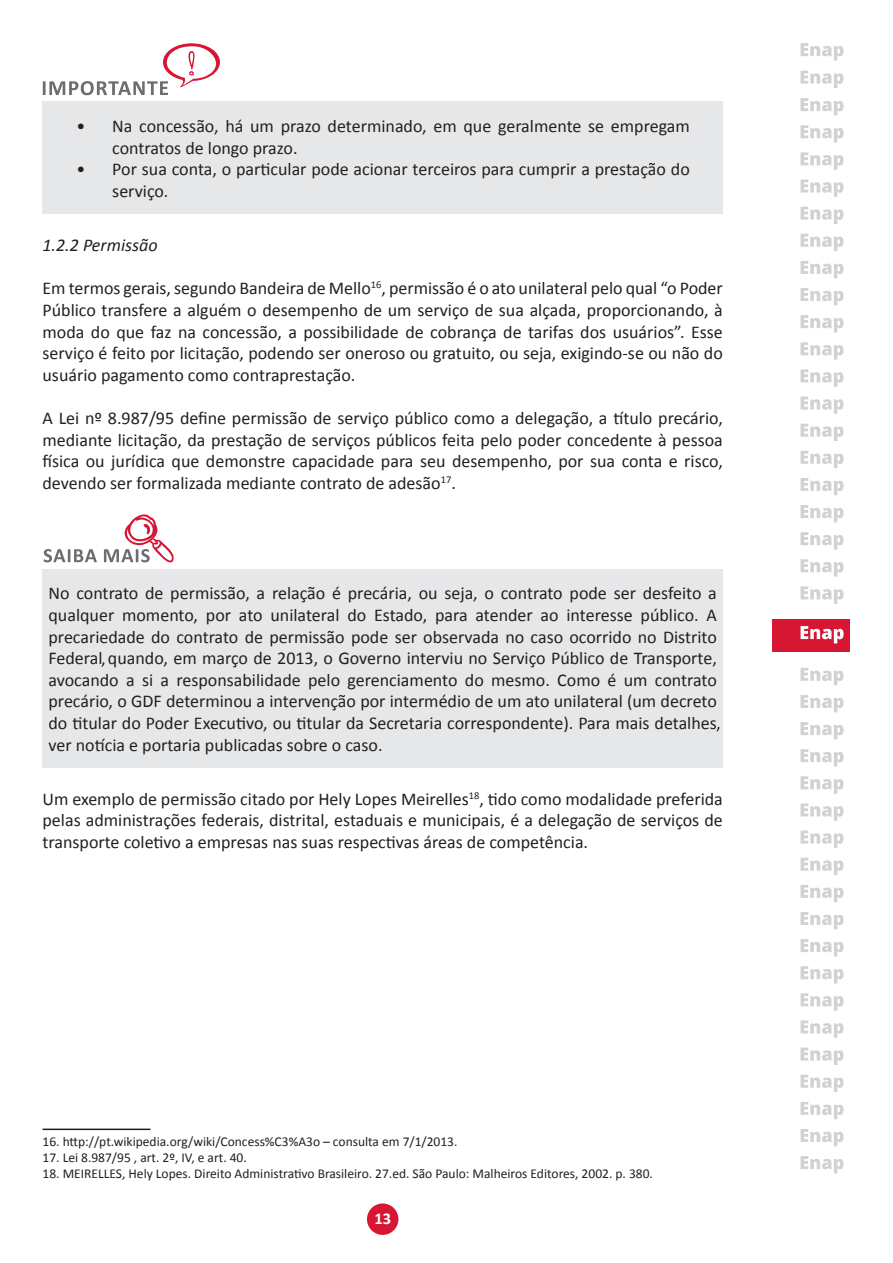
<style>
.page{position:relative;width:893px;height:1263px;background:#fff}
.page>*{position:absolute;margin:0;border:0;box-sizing:border-box;transform-origin:0 0}
.t1{font:18px/21.6px "Calibri";color:#231f20;text-align:justify}
.t2{font:italic 18px "Calibri";color:#231f20}
.t3{font:700 16.5px "Calibri";color:#fff}
.t4{font:13.5px "Calibri";color:#231f20}
</style>
<div class="page">
<div style="left:367px;top:1203px;width:31px;height:32px;background:#d71634;border-radius:50%"></div>
<div style="left:772px;top:619px;width:77px;height:32px;background:#d71634"></div>
<svg style="left:801px;top:626px;width:43px;height:17px"></svg>
<svg style="left:801px;top:98px;width:43px;height:17px"></svg>
<svg style="left:801px;top:125px;width:43px;height:18px"></svg>
<svg style="left:801px;top:152px;width:43px;height:18px"></svg>
<svg style="left:801px;top:180px;width:43px;height:17px"></svg>
<svg style="left:801px;top:207px;width:43px;height:17px"></svg>
<svg style="left:801px;top:234px;width:43px;height:17px"></svg>
<svg style="left:801px;top:261px;width:43px;height:17px"></svg>
<svg style="left:801px;top:288px;width:43px;height:17px"></svg>
<svg style="left:801px;top:315px;width:43px;height:17px"></svg>
<svg style="left:801px;top:342px;width:43px;height:18px"></svg>
<svg style="left:801px;top:369px;width:43px;height:18px"></svg>
<svg style="left:801px;top:397px;width:43px;height:17px"></svg>
<svg style="left:801px;top:424px;width:43px;height:17px"></svg>
<svg style="left:801px;top:451px;width:43px;height:17px"></svg>
<svg style="left:801px;top:478px;width:43px;height:17px"></svg>
<svg style="left:801px;top:505px;width:43px;height:17px"></svg>
<svg style="left:801px;top:532px;width:43px;height:17px"></svg>
<svg style="left:801px;top:559px;width:43px;height:18px"></svg>
<svg style="left:801px;top:586px;width:43px;height:18px"></svg>
<svg style="left:801px;top:668px;width:43px;height:17px"></svg>
<svg style="left:801px;top:695px;width:43px;height:17px"></svg>
<svg style="left:801px;top:722px;width:43px;height:17px"></svg>
<svg style="left:801px;top:749px;width:43px;height:17px"></svg>
<svg style="left:801px;top:776px;width:43px;height:18px"></svg>
<svg style="left:801px;top:803px;width:43px;height:18px"></svg>
<svg style="left:801px;top:830px;width:43px;height:18px"></svg>
<svg style="left:801px;top:858px;width:43px;height:17px"></svg>
<svg style="left:801px;top:885px;width:43px;height:17px"></svg>
<svg style="left:801px;top:912px;width:43px;height:17px"></svg>
<svg style="left:801px;top:939px;width:43px;height:17px"></svg>
<svg style="left:801px;top:966px;width:43px;height:17px"></svg>
<svg style="left:801px;top:993px;width:43px;height:18px"></svg>
<svg style="left:801px;top:1020px;width:43px;height:18px"></svg>
<svg style="left:801px;top:1047px;width:43px;height:18px"></svg>
<svg style="left:801px;top:1075px;width:43px;height:17px"></svg>
<svg style="left:801px;top:1102px;width:43px;height:17px"></svg>
<svg style="left:801px;top:1129px;width:43px;height:17px"></svg>
<svg style="left:801px;top:1156px;width:43px;height:17px"></svg>
<svg style="left:801px;top:71px;width:43px;height:17px"></svg>
<svg style="left:801px;top:43px;width:43px;height:18px"></svg>
<svg style="left:43px;top:43px;width:177px;height:52px"></svg>
<div style="left:43px;top:101px;width:680px;height:113px;background:#e6e7e9"></div>
<svg style="left:44px;top:549px;width:53px;height:13px"></svg>
<svg style="left:104px;top:514px;width:70px;height:49px"></svg>
<div style="left:43px;top:569px;width:680px;height:198px;background:#e6e7e9"></div>
<hr style="left:43px;top:1128px;width:108px;height:2px;background:#231f20">
<p class="t1" style="left:112px;top:114px;width:579px;text-indent:-36px">• Na concessão, há um prazo determinado, em que geralmente se empregam contratos de longo prazo.</p>
<p class="t1" style="left:112px;top:158px;width:579px;text-indent:-36px">• Por sua conta, o particular pode acionar terceiros para cumprir a prestação do serviço.</p>
<p class="t2" style="left:43px;top:234px;width:117px">1.2.2 Permissão</p>
<p class="t1" style="left:43px;top:277px;width:682px">Em termos gerais, segundo Bandeira de Mello<sup>16</sup>, permissão é o ato unilateral pelo qual “o Poder Público transfere a alguém o desempenho de um serviço de sua alçada, proporcionando, à moda do que faz na concessão, a possibilidade de cobrança de tarifas dos usuários”. Esse serviço é feito por licitação, podendo ser oneroso ou gratuito, ou seja, exigindo-se ou não do usuário pagamento como contraprestação.</p>
<p class="t1" style="left:43px;top:406px;width:682px">A Lei nº 8.987/95 define permissão de serviço público como a delegação, a título precário, mediante licitação, da prestação de serviços públicos feita pelo poder concedente à pessoa física ou jurídica que demonstre capacidade para seu desempenho, por sua conta e risco, devendo ser formalizada mediante contrato de adesão<sup>17</sup>.</p>
<p class="t1" style="left:49px;top:582px;width:670px">No contrato de permissão, a relação é precária, ou seja, o contrato pode ser desfeito a qualquer momento, por ato unilateral do Estado, para atender ao interesse público. A precariedade do contrato de permissão pode ser observada no caso ocorrido no Distrito Federal quando, em março de 2013, o Governo interviu no Serviço Público de Transporte, avocando a si a responsabilidade pelo gerenciamento do mesmo. Como é um contrato precário, o GDF determinou a intervenção por intermédio de um ato unilateral (um decreto do titular do Poder Executivo, ou titular da Secretaria correspondente). Para mais detalhes ver notícia e portaria publicadas sobre o caso.</p>
<p class="t1" style="left:43px;top:787px;width:682px">Um exemplo de permissão citado por Hely Lopes Meirelles<sup>18</sup>, tido como modalidade preferida pelas administrações federais, distrital, estaduais e municipais, é a delegação de serviços de transporte coletivo a empresas nas suas respectivas áreas de competência.</p>
<p class="t4" style="left:43px;top:1133px;width:417px">16. http://pt.wikipedia.org/wiki/Concess%C3%A3o – consulta em 7/1/2013.</p>
<p class="t4" style="left:43px;top:1149px;width:206px">17. Lei 8.987/95 , art. 2º, IV, e art. 40.</p>
<p class="t4" style="left:43px;top:1165px;width:612px">18. MEIRELLES, Hely Lopes. Direito Administrativo Brasileiro. 27.ed. São Paulo: Malheiros Editores, 2002. p. 380.</p>
<p class="t3" style="left:374px;top:1208px;width:18px">13</p>
</div>
